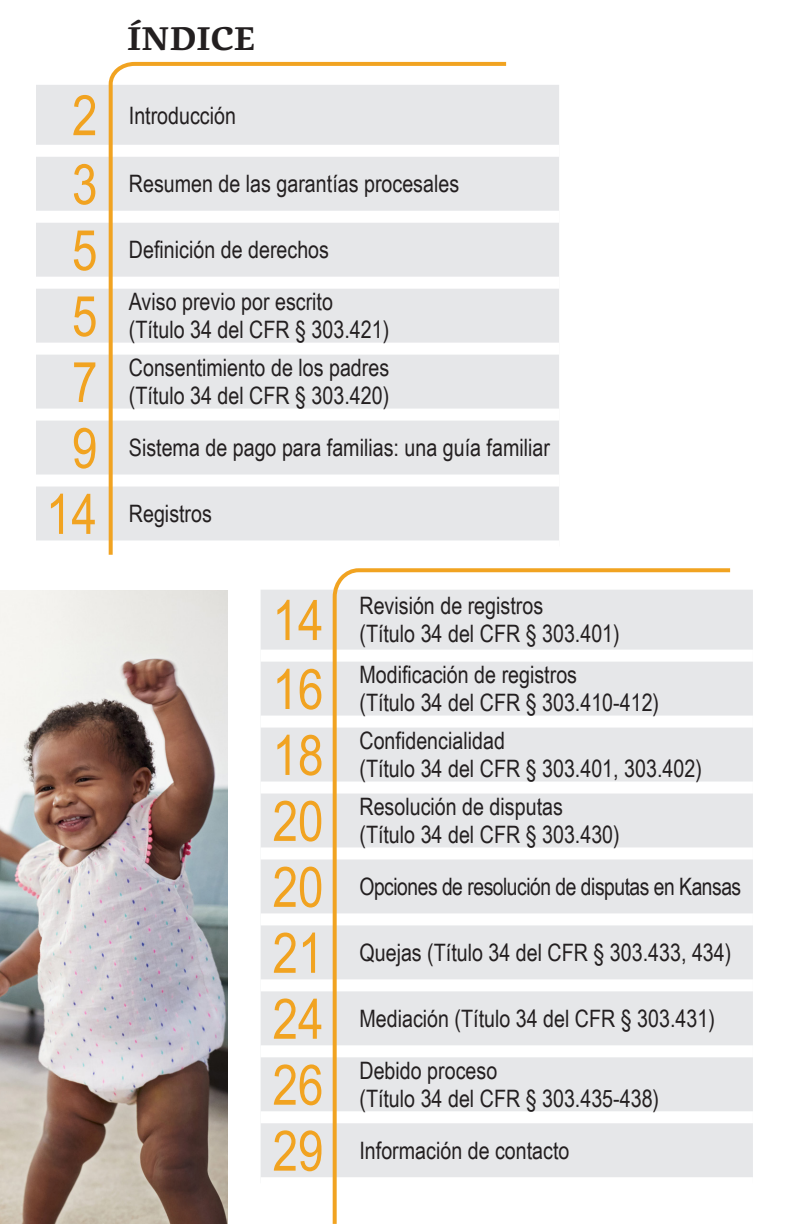
<style>
.page{position:relative;width:792px;height:1224px;background:#fff}
.page>*{position:absolute;margin:0;border:0;box-sizing:border-box;transform-origin:0 0}
.t1{font:56px "Arial Narrow";color:#f1a321}
.t2{font:700 32px "Dederon";color:#231f20}
.t3{font:24px/28px "Arial Narrow";color:#231f20}
.t4{font:24px "Arial Narrow";letter-spacing:-.02em;color:#231f20}
</style>
<div class="page">
<div style="left:36px;top:85px;width:523px;height:455px;background:#e6e7e9"></div>
<div style="left:36px;top:145px;width:75px;height:12px;background:#fff"></div>
<div style="left:111px;top:145px;width:448px;height:12px;background:#fff"></div>
<div style="left:36px;top:211px;width:75px;height:12px;background:#fff"></div>
<div style="left:111px;top:211px;width:448px;height:12px;background:#fff"></div>
<div style="left:36px;top:277px;width:75px;height:12px;background:#fff"></div>
<div style="left:111px;top:277px;width:448px;height:12px;background:#fff"></div>
<div style="left:36px;top:343px;width:75px;height:12px;background:#fff"></div>
<div style="left:111px;top:343px;width:448px;height:12px;background:#fff"></div>
<div style="left:36px;top:409px;width:75px;height:12px;background:#fff"></div>
<div style="left:111px;top:409px;width:448px;height:12px;background:#fff"></div>
<div style="left:36px;top:475px;width:75px;height:12px;background:#fff"></div>
<div style="left:111px;top:475px;width:448px;height:12px;background:#fff"></div>
<div style="left:261px;top:590px;width:492px;height:587px;background:#e6e7e9"></div>
<div style="left:261px;top:650px;width:74px;height:12px;background:#fff"></div>
<div style="left:335px;top:650px;width:418px;height:12px;background:#fff"></div>
<div style="left:261px;top:716px;width:74px;height:12px;background:#fff"></div>
<div style="left:335px;top:716px;width:418px;height:12px;background:#fff"></div>
<div style="left:261px;top:782px;width:74px;height:12px;background:#fff"></div>
<div style="left:335px;top:782px;width:418px;height:12px;background:#fff"></div>
<div style="left:261px;top:847px;width:74px;height:12px;background:#fff"></div>
<div style="left:335px;top:847px;width:418px;height:12px;background:#fff"></div>
<div style="left:261px;top:913px;width:74px;height:12px;background:#fff"></div>
<div style="left:335px;top:913px;width:418px;height:12px;background:#fff"></div>
<div style="left:261px;top:979px;width:74px;height:12px;background:#fff"></div>
<div style="left:335px;top:979px;width:418px;height:12px;background:#fff"></div>
<div style="left:261px;top:1045px;width:74px;height:12px;background:#fff"></div>
<div style="left:335px;top:1045px;width:418px;height:12px;background:#fff"></div>
<div style="left:261px;top:1111px;width:74px;height:12px;background:#fff"></div>
<div style="left:335px;top:1111px;width:418px;height:12px;background:#fff"></div>
<svg style="left:107px;top:61px;width:403px;height:494px"></svg>
<svg style="left:331px;top:568px;width:403px;height:656px"></svg>
<img style="left:0;top:590px;width:228px;height:634px">
<p class="t2" style="left:127px;top:15px;width:129px">ÍNDICE</p>
<p class="t1" style="left:72px;top:74px;width:27px">2</p>
<p class="t3" style="left:129px;top:100px;width:109px">Introducción</p>
<p class="t1" style="left:72px;top:143px;width:27px">3</p>
<p class="t3" style="left:129px;top:169px;width:332px">Resumen de las garantías procesales</p>
<p class="t1" style="left:72px;top:209px;width:27px">5</p>
<p class="t3" style="left:129px;top:235px;width:202px">Definición de derechos</p>
<p class="t1" style="left:72px;top:275px;width:27px">5</p>
<p class="t3" style="left:129px;top:287px;width:262px">Aviso previo por escrito (Título 34 del CFR § 303.421)</p>
<p class="t1" style="left:72px;top:341px;width:27px">7</p>
<p class="t3" style="left:129px;top:353px;width:262px">Consentimiento de los padres (Título 34 del CFR § 303.420)</p>
<p class="t1" style="left:72px;top:407px;width:27px">9</p>
<p class="t3" style="left:129px;top:433px;width:423px">Sistema de pago para familias: una guía familiar</p>
<p class="t1" style="left:46px;top:473px;width:53px">14</p>
<p class="t3" style="left:129px;top:499px;width:85px">Registros</p>
<p class="t1" style="left:272px;top:579px;width:53px">14</p>
<p class="t3" style="left:359px;top:591px;width:262px">Revisión de registros<br>(Título 34 del CFR § 303.401)</p>
<p class="t1" style="left:272px;top:648px;width:53px">16</p>
<p class="t3" style="left:359px;top:660px;width:301px">Modificación de registros<br>(Título 34 del CFR § 303.410-412)</p>
<p class="t1" style="left:272px;top:714px;width:53px">18</p>
<p class="t3" style="left:359px;top:726px;width:344px">Confidencialidad<br>(Título 34 del CFR § 303.401, 303.402)</p>
<p class="t1" style="left:272px;top:780px;width:53px">20</p>
<p class="t3" style="left:359px;top:792px;width:262px">Resolución de disputas (Título 34 del CFR § 303.430)</p>
<p class="t1" style="left:272px;top:846px;width:53px">20</p>
<p class="t4" style="left:359px;top:869px;width:383px">Opciones de resolución de disputas en Kansas</p>
<p class="t1" style="left:272px;top:912px;width:53px">21</p>
<p class="t3" style="left:359px;top:938px;width:373px">Quejas (Título 34 del CFR § 303.433, 434)</p>
<p class="t1" style="left:272px;top:978px;width:53px">24</p>
<p class="t3" style="left:359px;top:1004px;width:357px">Mediación (Título 34 del CFR § 303.431)</p>
<p class="t1" style="left:272px;top:1044px;width:53px">26</p>
<p class="t3" style="left:359px;top:1056px;width:301px">Debido proceso<br>(Título 34 del CFR § 303.435-438)</p>
<p class="t1" style="left:272px;top:1110px;width:53px">29</p>
<p class="t3" style="left:359px;top:1136px;width:212px">Información de contacto</p>
</div>
